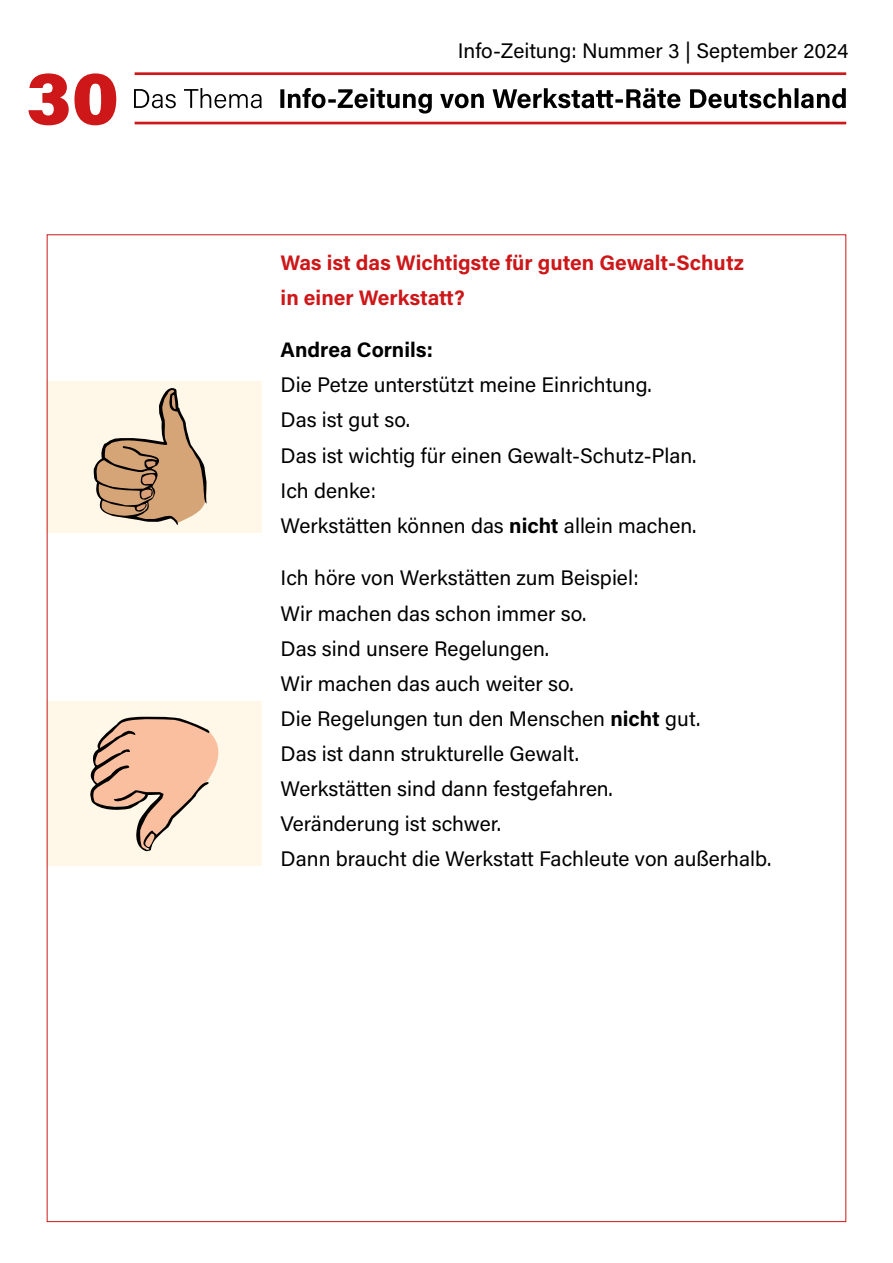
<style>
.page{position:relative;width:893px;height:1263px;background:#fff}
.page>*{position:absolute;margin:0;border:0;box-sizing:border-box;transform-origin:0 0}
.t1{font:900 75.75px "Acumin Pro";color:#cd1719}
.Fließ_p1{font:21px/35.1px "Acumin Pro";color:#000}
.Fließ_p1-2{font:700 21px/35.1px "Acumin Pro";color:#cd1719}
.s1{font-weight:700}
</style>
<div class="page">
<div style="left:47px;top:702px;width:215px;height:164px;background:#fff8e8"></div>
<svg style="left:90px;top:717px;width:128px;height:134px"></svg>
<div style="left:47px;top:381px;width:215px;height:152px;background:#fff8e8"></div>
<svg style="left:94px;top:388px;width:113px;height:137px"></svg>
<svg style="left:134px;top:88px;width:712px;height:26px"></svg>
<hr style="left:135px;top:122px;width:711px;height:2px;background:#cd1719">
<hr style="left:135px;top:72px;width:711px;height:3px;background:#cd1719">
<h1 class="t1" style="left:27px;top:44px;width:94px">30</h1>
<p class="Fließ_p1" style="left:458px;top:32px;width:392px">Info-Zeitung: Nummer 3 | September 2024</p>
<p class="Fließ_p1-2" style="left:281px;top:244px;width:465px">Was ist das Wichtigste für guten Gewalt-Schutz in einer Werkstatt?</p>
<p class="Fließ_p1" style="left:281px;top:331px;width:417px"><span class="s1">Andrea Cornils:<br></span>Die Petze unterstützt meine Einrichtung.<br>Das ist gut so.<br>Das ist wichtig für einen Gewalt-Schutz-Plan.<br>Ich denke:<br>Werkstätten können das <span class="s1">nicht</span> allein machen.</p>
<p class="Fließ_p1" style="left:281px;top:560px;width:492px">Ich höre von Werkstätten zum Beispiel:<br>Wir machen das schon immer so.<br>Das sind unsere Regelungen.<br>Wir machen das auch weiter so.<br>Die Regelungen tun den Menschen <span class="s1">nicht</span> gut.<br>Das ist dann strukturelle Gewalt.<br>Werkstätten sind dann festgefahren.<br>Veränderung ist schwer.<br>Dann braucht die Werkstatt Fachleute von außerhalb.</p>
</div>
